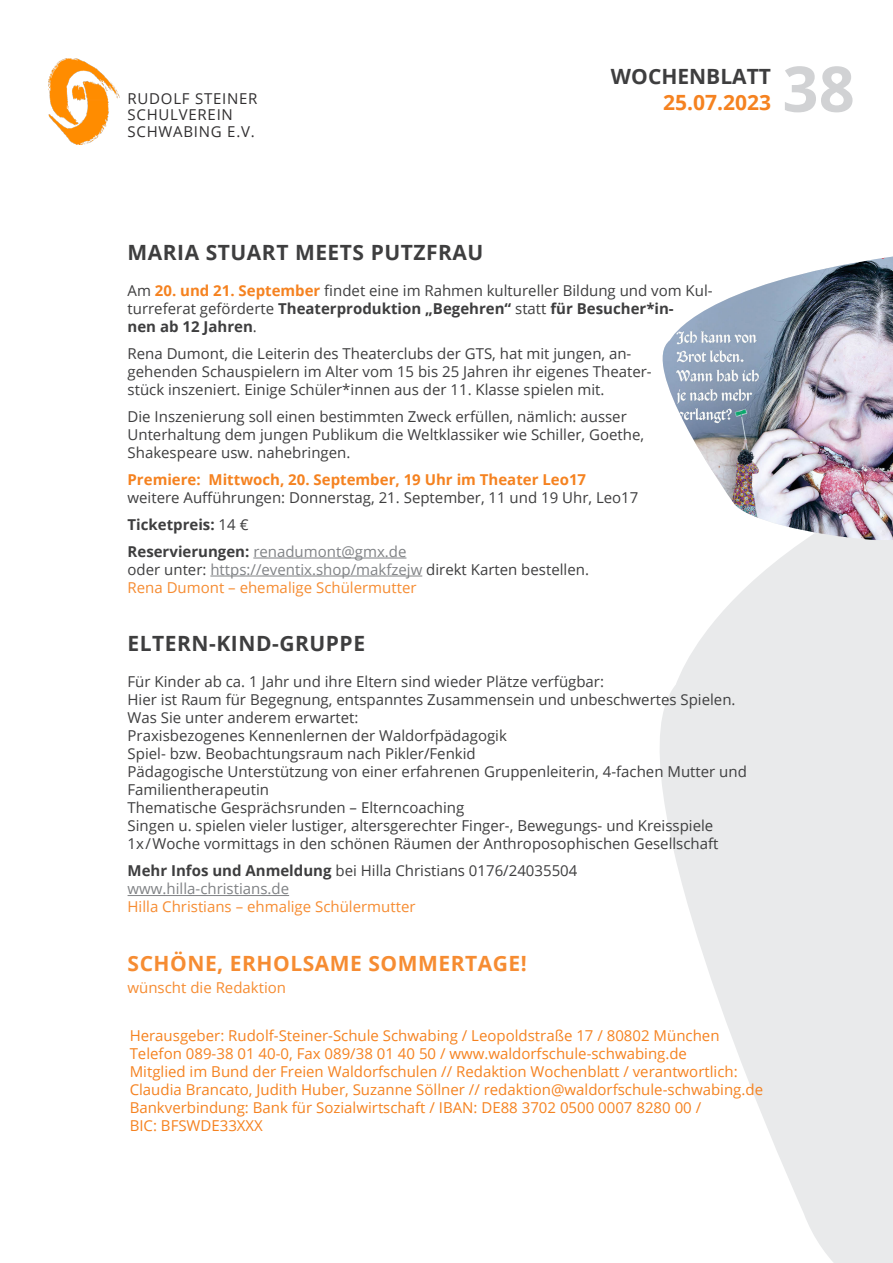
<style>
.page{position:relative;width:893px;height:1263px;background:#fff}
.page>*{position:absolute;margin:0;border:0;box-sizing:border-box;transform-origin:0 0}
.t1{font:700 63px "Open Sans";color:#d1d2d4}
.t2{font:700 21px "Open Sans";letter-spacing:.025em;color:#3e3e3f}
.t3{font:700 21px "Open Sans";letter-spacing:.025em;color:#f68c32}
.t4{font:700 21px "Open Sans";color:#3e3e3f}
.t5{font:700 21px "Open Sans";color:#f58220}
.t6{font:15px/18px "Open Sans";color:#3e3e3f}
.t7{font:15px "Open Sans";color:#f58220}
.t8{font:15px "Open Sans";color:#f68c32}
.t9{font:15px "Open Sans";color:#808285}
.t10{font:700 15px "Open Sans";color:#f58220}
.t11{font:15px/16.5px "Open Sans";letter-spacing:.05em;color:#312f30}
.t12{font:700 15px "Open Sans";color:#3e3e3f}
.s1{font-weight:700;color:#f58220}
.s2{font-weight:700}
.s3{font-weight:400}
.s4{font-weight:700;color:#3e3e3f}
.s5{color:#808285}
</style>
<div class="page">
<img style="left:48px;top:59px;width:72px;height:86px">
<svg style="left:660px;top:540px;width:233px;height:723px;fill:#e9eaeb"></svg>
<img style="left:662px;top:257px;width:231px;height:283px">
<hr style="left:253px;top:558px;width:153px;height:1px;background:#808285">
<hr style="left:210px;top:576px;width:212px;height:1px;background:#808285">
<hr style="left:128px;top:895px;width:161px;height:1px;background:#808285">
<p class="t11" style="left:128px;top:89px;width:131px">RUDOLF STEINER<br>SCHULVEREIN<br>SCHWABING E.V.</p>
<h2 class="t4" style="left:611px;top:62px;width:162px">WOCHENBLATT</h2>
<h2 class="t5" style="left:663px;top:87px;width:109px">25.07.2023</h2>
<h1 class="t1" style="left:782px;top:44px;width:74px">38</h1>
<p class="t2" style="left:128px;top:237px;width:357px">MARIA STUART MEETS PUTZFRAU</p>
<p class="t6" style="left:128px;top:281px;width:587px">Am <span class="s1">20. und 21. September</span> findet eine im Rahmen kultureller Bildung und vom Kul&shy;turreferat geförderte <span class="s2">Theaterproduktion „Begehren“</span> statt <span class="s2">für Besucher*in-<br>nen ab 12 Jahren</span>.</p>
<p class="t6" style="left:128px;top:344px;width:526px">Rena Dumont, die Leiterin des Theaterclubs der GTS, hat mit jungen, an&shy;gehenden Schauspielern im Alter vom 15 bis 25 Jahren ihr eigenes Theater&shy;stück inszeniert. Einige Schüler*innen aus der 11. Klasse spielen mit.</p>
<p class="t6" style="left:128px;top:407px;width:518px">Die Inszenierung soll einen bestimmten Zweck erfüllen, nämlich: ausser<br>Unterhaltung dem jungen Publikum die Weltklassiker wie Schiller, Goethe,<br>Shakespeare usw. nahebringen.</p>
<p class="t10" style="left:128px;top:469px;width:460px">Premiere: Mittwoch, 20. September, 19 Uhr im Theater Leo17</p>
<p class="t6" style="left:128px;top:488px;width:512px">weitere Aufführungen: Donnerstag, 21. September, 11 und 19 Uhr, Leo17</p>
<p class="t12" style="left:128px;top:514px;width:122px">Ticketpreis: <span class="s3">14 €</span></p>
<p class="t9" style="left:128px;top:541px;width:280px"><span class="s4">Reservierungen:</span> renadumont@gmx.de</p>
<p class="t6" style="left:128px;top:560px;width:463px">oder unter: <span class="s5">https://eventix.shop/makfzejw</span> direkt Karten bestellen.</p>
<p class="t8" style="left:128px;top:577px;width:290px">Rena Dumont – ehemalige Schülermutter</p>
<p class="t2" style="left:128px;top:629px;width:239px">ELTERN-KIND-GRUPPE</p>
<p class="t6" style="left:128px;top:672px;width:478px">Für Kinder ab ca. 1 Jahr und ihre Eltern sind wieder Plätze verfügbar:</p>
<p class="t6" style="left:128px;top:690px;width:609px">Hier ist Raum für Begegnung, entspanntes Zusammensein und unbeschwertes Spielen.</p>
<p class="t6" style="left:128px;top:708px;width:232px">Was Sie unter anderem erwartet:</p>
<p class="t6" style="left:128px;top:726px;width:381px">Praxisbezogenes Kennenlernen der Waldorfpädagogik</p>
<p class="t6" style="left:128px;top:744px;width:350px">Spiel- bzw. Beobachtungsraum nach Pikler/Fenkid</p>
<p class="t6" style="left:128px;top:762px;width:621px">Pädagogische Unterstützung von einer erfahrenen Gruppenleiterin, 4-fachen Mutter und<br>Familientherapeutin</p>
<p class="t6" style="left:128px;top:798px;width:338px">Thematische Gesprächsrunden – Elterncoaching</p>
<p class="t6" style="left:128px;top:816px;width:587px">Singen u. spielen vieler lustiger, altersgerechter Finger-, Bewegungs- und Kreisspiele</p>
<p class="t6" style="left:128px;top:834px;width:592px">1x / Woche vormittags in den schönen Räumen der Anthroposophischen Gesellschaft</p>
<p class="t6" style="left:128px;top:861px;width:451px"><span class="s2">Mehr Infos und Anmeldung</span> bei Hilla Christians 0176/24035504</p>
<p class="t9" style="left:128px;top:879px;width:163px">www.hilla-christians.de</p>
<p class="t8" style="left:128px;top:897px;width:289px">Hilla Christians – ehmalige Schülermutter</p>
<p class="t3" style="left:128px;top:948px;width:401px">SCHÖNE, ERHOLSAME SOMMERTAGE!</p>
<p class="t8" style="left:128px;top:978px;width:160px">wünscht die Redaktion</p>
<p class="t7" style="left:130px;top:1025px;width:591px">Herausgeber: Rudolf-Steiner-Schule Schwabing / Leopoldstraße 17 / 80802 München</p>
<p class="t7" style="left:130px;top:1043px;width:559px">Telefon 089-38 01 40-0, Fax 089/38 01 40 50 / www.waldorfschule-schwabing.de</p>
<p class="t7" style="left:130px;top:1061px;width:609px">Mitglied im Bund der Freien Waldorfschulen // Redaktion Wochenblatt / verantwortlich:</p>
<p class="t7" style="left:130px;top:1079px;width:635px">Claudia Brancato, Judith Huber, Suzanne Söllner // redaktion@waldorfschule-schwabing.de</p>
<p class="t7" style="left:130px;top:1097px;width:573px">Bankverbindung: Bank für Sozialwirtschaft / IBAN: DE88 3702 0500 0007 8280 00 /</p>
<p class="t7" style="left:130px;top:1115px;width:135px">BIC: BFSWDE33XXX</p>
</div>
